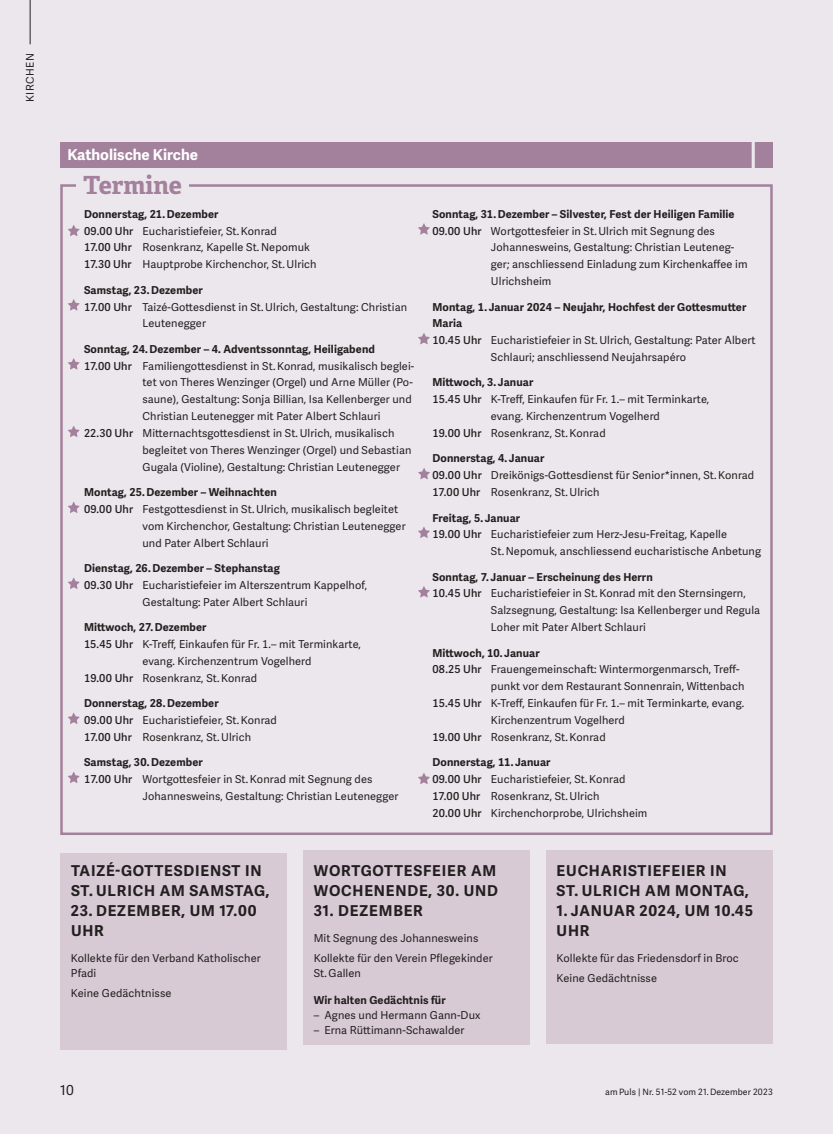
<style>
.page{position:relative;width:833px;height:1134px;background:#ece7ec}
.page>*{position:absolute;margin:0;border:0;box-sizing:border-box;transform-origin:0 0}
.t1{font:700 25px "Adelle";letter-spacing:-.005em;color:#a3819c}
.t2{font:700 15px/20px "Adelle Sans";letter-spacing:.055em;color:#231f20}
.t3{font:700 15px "Adelle Sans";color:#fff}
.t4{font:13.75px "Adelle Sans";color:#231f20}
.t5{font:11px/16.9px "Adelle Sans";letter-spacing:.01em;color:#231f20}
.t6{font:700 11px "Adelle Sans";letter-spacing:.01em;color:#231f20}
.t7{font:10.62px "Adelle Sans";letter-spacing:.05em;color:#231f20}
.t8{font:8.75px "Adelle Sans";letter-spacing:.01em;color:#231f20}
.s1{font-weight:700}
.s2{font-weight:600}
</style>
<div class="page">
<hr style="left:30px;top:0;width:1px;height:44px;background:#231f20">
<svg style="left:68px;top:225px;width:12px;height:11px"></svg>
<svg style="left:68px;top:299px;width:12px;height:11px"></svg>
<svg style="left:68px;top:358px;width:12px;height:12px"></svg>
<svg style="left:68px;top:426px;width:12px;height:11px"></svg>
<svg style="left:68px;top:502px;width:12px;height:11px"></svg>
<svg style="left:68px;top:578px;width:12px;height:11px"></svg>
<svg style="left:68px;top:713px;width:12px;height:11px"></svg>
<svg style="left:68px;top:772px;width:12px;height:11px"></svg>
<svg style="left:418px;top:223px;width:12px;height:12px"></svg>
<svg style="left:418px;top:333px;width:12px;height:11px"></svg>
<svg style="left:418px;top:527px;width:12px;height:11px"></svg>
<svg style="left:418px;top:586px;width:12px;height:11px"></svg>
<svg style="left:418px;top:773px;width:12px;height:11px"></svg>
<div style="left:60px;top:142px;width:712px;height:25px;background:#a3819c"></div>
<svg style="left:751px;top:142px;width:4px;height:26px"></svg>
<div style="left:60px;top:853px;width:227px;height:197px;background:#d8cad5"></div>
<div style="left:303px;top:850px;width:227px;height:195px;background:#d8cad5"></div>
<div style="left:546px;top:850px;width:226px;height:194px;background:#d8cad5"></div>
<svg style="left:418px;top:468px;width:12px;height:11px"></svg>
<p class="t7" style="left:24px;top:102px;width:50px;rotate:-90deg">KIRCHEN</p>
<h2 class="t3" style="left:67px;top:146px;width:132px">Katholische Kirche</h2>
<h1 class="t1" style="left:83px;top:169px;width:100px">Termine</h1>
<p class="t5" style="left:84px;top:206px;width:234px"><span class="s1">Donnerstag, 21. Dezember<br></span><span class="s2">09.00 Uhr</span> Eucharistiefeier, St. Konrad<br><span class="s2">17.00 Uhr</span> Rosenkranz, Kapelle St. Nepomuk <span class="s2">17.30 Uhr</span> Hauptprobe Kirchenchor, St. Ulrich</p>
<p class="t6" style="left:84px;top:283px;width:120px">Samstag, 23. Dezember</p>
<p class="t5" style="left:84px;top:299px;width:325px"><span class="s2">17.00 Uhr</span> Taizé-Gottesdienst in St. Ulrich, Gestaltung: Christian</p>
<p class="t5" style="left:142px;top:315px;width:65px">Leutenegger</p>
<p class="t6" style="left:84px;top:342px;width:292px">Sonntag, 24. Dezember – 4. Adventssonntag, Heiligabend</p>
<p class="t5" style="left:84px;top:358px;width:332px"><span class="s2">17.00 Uhr</span> Familiengottesdienst in St. Konrad, musikalisch beglei-</p>
<p class="t5" style="left:142px;top:374px;width:272px">tet von Theres Wenzinger (Orgel) und Arne Müller (Po-</p>
<p class="t5" style="left:142px;top:391px;width:271px">saune), Gestaltung: Sonja Billian, Isa Kellenberger und</p>
<p class="t5" style="left:142px;top:408px;width:239px">Christian Leutenegger mit Pater Albert Schlauri</p>
<p class="t5" style="left:84px;top:425px;width:312px"><span class="s2">22.30 Uhr</span> Mitternachtsgottesdienst in St. Ulrich, musikalisch</p>
<p class="t5" style="left:142px;top:442px;width:270px">begleitet von Theres Wenzinger (Orgel) und Sebastian</p>
<p class="t5" style="left:142px;top:459px;width:259px">Gugala (Violine), Gestaltung: Christian Leutenegger</p>
<p class="t6" style="left:84px;top:486px;width:194px">Montag, 25. Dezember – Weihnachten</p>
<p class="t5" style="left:84px;top:501px;width:316px"><span class="s2">09.00 Uhr</span> Festgottesdienst in St. Ulrich, musikalisch begleitet</p>
<p class="t5" style="left:142px;top:518px;width:265px">vom Kirchenchor, Gestaltung: Christian Leutenegger</p>
<p class="t5" style="left:142px;top:535px;width:127px">und Pater Albert Schlauri</p>
<p class="t6" style="left:84px;top:562px;width:197px">Dienstag, 26. Dezember – Stephanstag</p>
<p class="t5" style="left:84px;top:577px;width:284px"><span class="s2">09.30 Uhr</span> Eucharistiefeier im Alterszentrum Kappelhof,</p>
<p class="t5" style="left:142px;top:594px;width:166px">Gestaltung: Pater Albert Schlauri</p>
<p class="t6" style="left:84px;top:621px;width:124px">Mittwoch, 27. Dezember</p>
<p class="t5" style="left:84px;top:636px;width:278px"><span class="s2">15.45 Uhr</span> K-Treff, Einkaufen für Fr. 1.– mit Terminkarte,</p>
<p class="t5" style="left:142px;top:653px;width:170px">evang. Kirchenzentrum Vogelherd</p>
<p class="t5" style="left:84px;top:670px;width:175px"><span class="s2">19.00 Uhr</span> Rosenkranz, St. Konrad</p>
<p class="t5" style="left:84px;top:695px;width:194px"><span class="s1">Donnerstag, 28. Dezember<br></span><span class="s2">09.00 Uhr</span> Eucharistiefeier, St. Konrad<br><span class="s2">17.00 Uhr</span> Rosenkranz, St. Ulrich</p>
<p class="t6" style="left:84px;top:756px;width:120px">Samstag, 30. Dezember</p>
<p class="t5" style="left:84px;top:771px;width:290px"><span class="s2">17.00 Uhr</span> Wortgottesfeier in St. Konrad mit Segnung des</p>
<p class="t5" style="left:142px;top:788px;width:257px">Johannesweins, Gestaltung: Christian Leutenegger</p>
<p class="t6" style="left:432px;top:207px;width:304px">Sonntag, 31. Dezember – Silvester, Fest der Heiligen Familie</p>
<p class="t5" style="left:432px;top:223px;width:284px"><span class="s2">09.00 Uhr</span> Wortgottesfeier in St. Ulrich mit Segnung des</p>
<p class="t5" style="left:491px;top:239px;width:245px">Johannesweins, Gestaltung: Christian Leuteneg-</p>
<p class="t5" style="left:491px;top:256px;width:258px">ger; anschliessend Einladung zum Kirchenkaffee im</p>
<p class="t5" style="left:491px;top:273px;width:62px">Ulrichsheim</p>
<p class="t6" style="left:432px;top:300px;width:315px">Montag, 1. Januar 2024 – Neujahr, Hochfest der Gottesmutter</p>
<p class="t6" style="left:432px;top:317px;width:31px">Maria</p>
<p class="t5" style="left:432px;top:332px;width:325px"><span class="s2">10.45 Uhr</span> Eucharistiefeier in St. Ulrich, Gestaltung: Pater Albert</p>
<p class="t5" style="left:491px;top:349px;width:197px">Schlauri; anschliessend Neujahrsapéro</p>
<p class="t6" style="left:432px;top:376px;width:102px">Mittwoch, 3. Januar</p>
<p class="t5" style="left:432px;top:391px;width:278px"><span class="s2">15.45 Uhr</span> K-Treff, Einkaufen für Fr. 1.– mit Terminkarte,</p>
<p class="t5" style="left:491px;top:408px;width:170px">evang. Kirchenzentrum Vogelherd</p>
<p class="t5" style="left:432px;top:425px;width:175px"><span class="s2">19.00 Uhr</span> Rosenkranz, St. Konrad</p>
<p class="t5" style="left:432px;top:450px;width:323px"><span class="s1">Donnerstag, 4. Januar<br></span><span class="s2">09.00 Uhr</span> Dreikönigs-Gottesdienst für Senior*innen, St. Konrad<br><span class="s2">17.00 Uhr</span> Rosenkranz, St. Ulrich</p>
<p class="t6" style="left:432px;top:511px;width:89px">Freitag, 5. Januar</p>
<p class="t5" style="left:432px;top:526px;width:296px"><span class="s2">19.00 Uhr</span> Eucharistiefeier zum Herz-Jesu-Freitag, Kapelle</p>
<p class="t5" style="left:491px;top:543px;width:272px">St. Nepomuk, anschliessend eucharistische Anbetung</p>
<p class="t6" style="left:432px;top:570px;width:222px">Sonntag, 7. Januar – Erscheinung des Herrn</p>
<p class="t5" style="left:432px;top:585px;width:315px"><span class="s2">10.45 Uhr</span> Eucharistiefeier in St. Konrad mit den Sternsingern,</p>
<p class="t5" style="left:491px;top:602px;width:271px">Salzsegnung, Gestaltung: Isa Kellenberger und Regula</p>
<p class="t5" style="left:491px;top:619px;width:156px">Loher mit Pater Albert Schlauri</p>
<p class="t6" style="left:432px;top:646px;width:109px">Mittwoch, 10. Januar</p>
<p class="t5" style="left:432px;top:661px;width:309px"><span class="s2">08.25 Uhr</span> Frauengemeinschaft: Wintermorgenmarsch, Treff-</p>
<p class="t5" style="left:491px;top:678px;width:255px">punkt vor dem Restaurant Sonnenrain, Wittenbach</p>
<p class="t5" style="left:432px;top:695px;width:313px"><span class="s2">15.45 Uhr</span> K-Treff, Einkaufen für Fr. 1.– mit Terminkarte, evang.</p>
<p class="t5" style="left:491px;top:712px;width:135px">Kirchenzentrum Vogelherd</p>
<p class="t5" style="left:432px;top:729px;width:175px"><span class="s2">19.00 Uhr</span> Rosenkranz, St. Konrad</p>
<p class="t5" style="left:432px;top:754px;width:216px"><span class="s1">Donnerstag, 11. Januar<br></span><span class="s2">09.00 Uhr</span> Eucharistiefeier, St. Konrad <span class="s2">17.00 Uhr</span> Rosenkranz, St. Ulrich<br><span class="s2">20.00 Uhr</span> Kirchenchorprobe, Ulrichsheim</p>
<h2 class="t2" style="left:71px;top:861px;width:200px">TAIZÉ-GOTTESDIENST IN<br>ST. ULRICH AM SAMSTAG,</h2>
<h2 class="t2" style="left:71px;top:901px;width:187px">23. DEZEMBER, UM 17.00<br>UHR</h2>
<p class="t5" style="left:71px;top:950px;width:191px;line-height:15px">Kollekte für den Verband Katholischer<br>Pfadi</p>
<p class="t5" style="left:71px;top:985px;width:102px">Keine Gedächtnisse</p>
<h2 class="t2" style="left:314px;top:861px;width:186px">WORTGOTTESFEIER AM<br>WOCHENENDE, 30. UND</h2>
<h2 class="t2" style="left:314px;top:901px;width:111px">31. DEZEMBER</h2>
<p class="t5" style="left:314px;top:928px;width:181px;line-height:20.2px">Mit Segnung des Johannesweins<br>Kollekte für den Verein Pflegekinder</p>
<p class="t5" style="left:314px;top:965px;width:49px">St. Gallen</p>
<p class="t6" style="left:314px;top:994px;width:133px">Wir halten Gedächtnis für</p>
<p class="t5" style="left:314px;top:1007px;width:168px">– Agnes und Hermann Gann-Dux</p>
<p class="t5" style="left:314px;top:1022px;width:152px">– Erna Rüttimann-Schawalder</p>
<h2 class="t2" style="left:556px;top:861px;width:194px">EUCHARISTIEFEIER IN<br>ST. ULRICH AM MONTAG,</h2>
<h2 class="t2" style="left:556px;top:901px;width:198px">1. JANUAR 2024, UM 10.45<br>UHR</h2>
<p class="t5" style="left:556px;top:948px;width:184px;line-height:20.2px">Kollekte für das Friedensdorf in Broc<br>Keine Gedächtnisse</p>
<p class="t4" style="left:60px;top:1082px;width:15px">10</p>
<p class="t8" style="left:605px;top:1087px;width:169px">am Puls | Nr. 51-52 vom 21. Dezember 2023</p>
</div>
